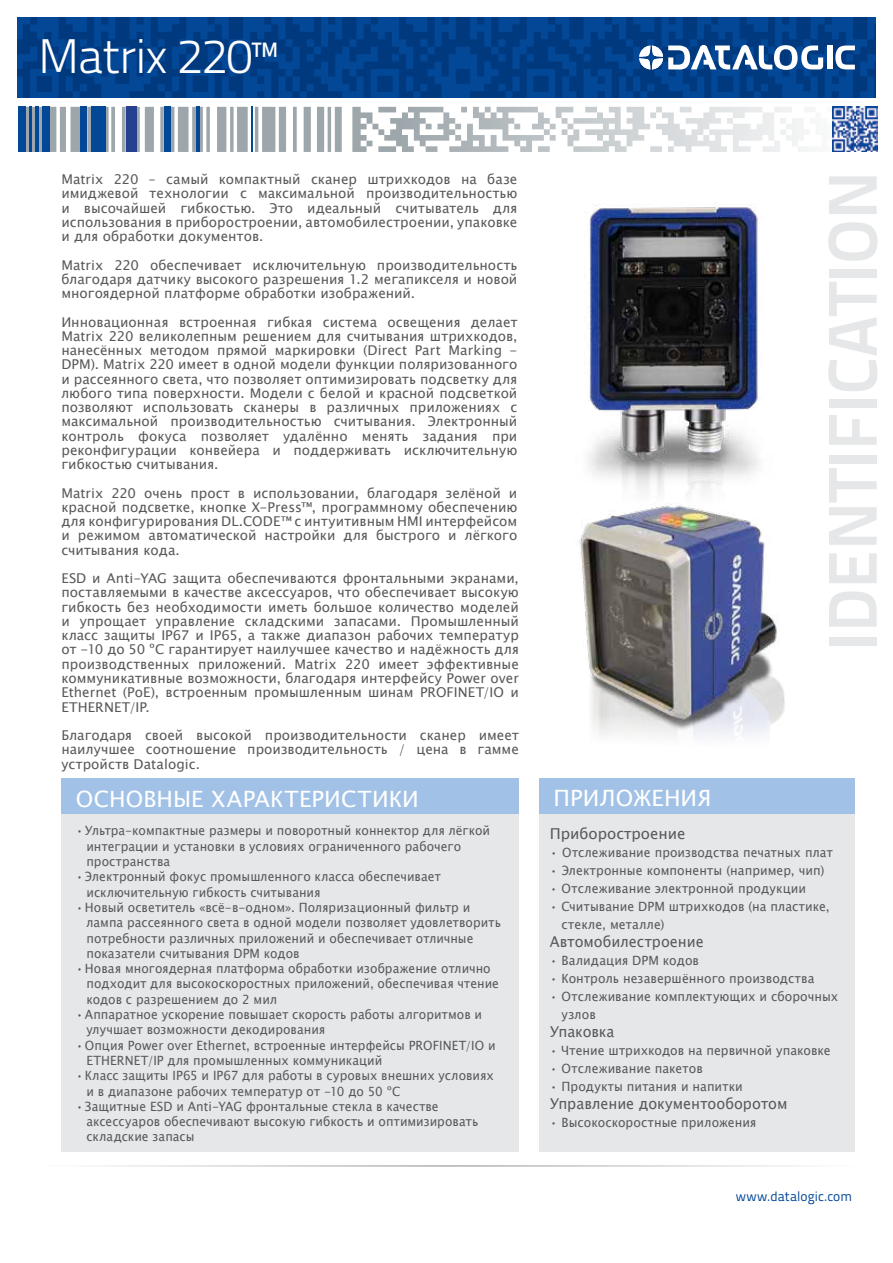
<style>
.page{position:relative;width:893px;height:1263px;background:#fff}
.page>*{position:absolute;margin:0;border:0;box-sizing:border-box;transform-origin:0 0}
.t1{font:700 69px "Titillium Text 22 L";color:#e6e7e8}
.t2{font:300 48.45px "Titillium Text 22 L";letter-spacing:-.02em;color:#fff}
.t3{font:22.5px "Lucida Sans Unicode";letter-spacing:.01em;color:#fff}
.t4{font:15px "Lucida Sans Unicode";color:#58595b;scale:.96 1}
.t5{font:15px "Lucida Sans Unicode";color:#58595b}
.t6{font:13.5px/14.2px "Lucida Sans Unicode";letter-spacing:.005em;color:#58595b;text-align:justify}
.t7{font:13.5px "Titillium Text 22 L";letter-spacing:.005em;color:#034797}
.t8{font:12.75px/15.3px "Lucida Sans Unicode";letter-spacing:.005em;color:#58595b;scale:.95 1}
.t9{font:12.75px/18px "Lucida Sans Unicode";letter-spacing:.005em;color:#58595b;scale:.96 1}
.t10{font:12.75px "Lucida Sans Unicode";letter-spacing:.005em;color:#58595b}
</style>
<div class="page">
<svg style="left:17px;top:17px;width:859px;height:81px;background:#013f89"></svg>
<svg style="left:835px;top:46px;width:20px;height:23px"></svg>
<div style="left:827px;top:46px;width:5px;height:23px;background:#fff"></div>
<svg style="left:639px;top:45px;width:184px;height:25px"></svg>
<hr style="left:38px;top:1165px;width:817px;height:2px;background:#a7a9ac">
<img style="left:588px;top:653px;width:197px;height:85px">
<img style="left:579px;top:203px;width:198px;height:450px">
<div style="left:61px;top:812px;width:458px;height:340px;background:#e6e7e8"></div>
<div style="left:61px;top:779px;width:458px;height:35px;background:#a1c1e6"></div>
<div style="left:539px;top:779px;width:316px;height:373px;background:#e6e7e8"></div>
<div style="left:539px;top:778px;width:316px;height:35px;background:#a1c1e6"></div>
<svg style="left:378px;top:107px;width:430px;height:45px"></svg>
<div style="left:18px;top:107px;width:8px;height:45px;background:#034797"></div>
<div style="left:42px;top:107px;width:7px;height:45px;background:#034797"></div>
<hr style="left:29px;top:107px;width:3px;height:45px;background:#034797">
<hr style="left:35px;top:107px;width:4px;height:45px;background:#034797">
<hr style="left:251px;top:107px;width:2px;height:45px;background:#034797">
<div style="left:164px;top:107px;width:7px;height:45px;background:#034797"></div>
<hr style="left:196px;top:107px;width:3px;height:45px;background:#034797">
<div style="left:80px;top:107px;width:7px;height:45px;background:#034797"></div>
<div style="left:91px;top:107px;width:14px;height:45px;background:#034797"></div>
<div style="left:126px;top:107px;width:10px;height:45px;background:#25408f"></div>
<img style="left:832px;top:107px;width:45px;height:45px">
<h2 class="t2" style="left:38px;top:20px;width:241px">Matrix 220™</h2>
<p class="t6" style="left:61px;top:172px;width:458px">Matrix 220 – самый компактный сканер штрихкодов на базе имиджевой технологии с максимальной производительностью и высочайшей гибкостью. Это идеальный считыватель для использования в приборостроении, автомобилестроении, упаковке и для обработки документов.</p>
<p class="t6" style="left:61px;top:258px;width:457px">Matrix 220 обеспечивает исключительную производительность благодаря датчику высокого разрешения 1.2 мегапикселя и новой многоядерной платформе обработки изображений.</p>
<p class="t6" style="left:61px;top:315px;width:458px">Инновационная встроенная гибкая система освещения делает Matrix 220 великолепным решением для считывания штрихкодов, нанесённых методом прямой маркировки (Direct Part Marking - DPM). Matrix 220 имеет в одной модели функции поляризованного и рассеянного света, что позволяет оптимизировать подсветку для любого типа поверхности. Модели с белой и красной подсветкой позволяют использовать сканеры в различных приложениях с максимальной производительностью считывания. Электронный контроль фокуса позволяет удалённо менять задания при реконфигурации конвейера и поддерживать исключительную гибкостью считывания.</p>
<p class="t6" style="left:61px;top:486px;width:458px">Matrix 220 очень прост в использовании, благодаря зелёной и красной подсветке, кнопке X-Press™, программному обеспечению для конфигурирования DL.CODE™ с интуитивным HMI интерфейсом и режимом автоматической настройки для быстрого и лёгкого считывания кода.</p>
<p class="t6" style="left:61px;top:571px;width:459px">ESD и Anti-YAG защита обеспечиваются фронтальными экранами, поставляемыми в качестве аксессуаров, что обеспечивает высокую гибкость без необходимости иметь большое количество моделей и упрощает управление складскими запасами. Промышленный класс защиты IP67 и IP65, а также диапазон рабочих температур от -10 до 50 ºC гарантирует наилучшее качество и надёжность для производственных приложений. Matrix 220 имеет эффективные коммуникативные возможности, благодаря интерфейсу Power over Ethernet (PoE), встроенным промышленным шинам PROFINET/IO и ETHERNET/IP.</p>
<p class="t6" style="left:61px;top:728px;width:459px">Благодаря своей высокой производительности сканер имеет наилучшее соотношение производительность / цена в гамме устройств Datalogic.</p>
<h3 class="t3" style="left:76px;top:781px;width:344px">ОСНОВНЫЕ ХАРАКТЕРИСТИКИ</h3>
<p class="t8" style="left:86px;top:823px;width:426px;text-indent:-11px">•Ультра-компактные размеры и поворотный коннектор для лёгкой интеграции и установки в условиях ограниченного рабочего пространства</p>
<p class="t8" style="left:86px;top:869px;width:374px;text-indent:-11px">•Электронный фокус промышленного класса обеспечивает исключительную гибкость считывания</p>
<p class="t8" style="left:86px;top:900px;width:438px;text-indent:-11px">•Новый осветитель «всё-в-одном». Поляризационный фильтр и лампа рассеянного света в одной модели позволяет удовлетворить потребности различных приложений и обеспечивает отличные показатели считывания DPM кодов</p>
<p class="t8" style="left:86px;top:961px;width:436px;text-indent:-11px">•Новая многоядерная платформа обработки изображение отлично подходит для высокоскоростных приложений, обеспечивая чтение кодов с разрешением до 2 мил</p>
<p class="t8" style="left:86px;top:1007px;width:418px;text-indent:-11px">•Аппаратное ускорение повышает скорость работы алгоритмов и улучшает возможности декодирования</p>
<p class="t8" style="left:86px;top:1037px;width:432px;text-indent:-11px">•Опция Power over Ethernet, встроенные интерфейсы PROFINET/IO и<br>ETHERNET/IP для промышленных коммуникаций</p>
<p class="t8" style="left:86px;top:1068px;width:430px;text-indent:-11px">•Класс защиты IP65 и IP67 для работы в суровых внешних условиях и в диапазоне рабочих температур от -10 до 50 ºC</p>
<p class="t8" style="left:86px;top:1099px;width:414px;text-indent:-11px">•Защитные ESD и Anti-YAG фронтальные стекла в качестве аксессуаров обеспечивают высокую гибкость и оптимизировать складские запасы</p>
<h1 class="t1" style="left:799px;top:650px;width:481px;rotate:-90deg">IDENTIFICATION</h1>
<h3 class="t3" style="left:554px;top:780px;width:159px">ПРИЛОЖЕНИЯ</h3>
<p class="t5" style="left:550px;top:822px;width:137px">Приборостроение</p>
<p class="t10" style="left:550px;top:842px;width:284px">• Отслеживание производства печатных плат</p>
<p class="t9" style="left:550px;top:861px;width:288px">• Электронные компоненты (например, чип)</p>
<p class="t9" style="left:550px;top:879px;width:269px">• Отслеживание электронной продукции</p>
<p class="t9" style="left:562px;top:897px;width:281px;text-indent:-12px">• Считывание DPM штрихкодов (на пластике, стекле, металле)</p>
<p class="t4" style="left:550px;top:930px;width:162px">Автомобилестроение</p>
<p class="t9" style="left:550px;top:951px;width:157px">• Валидация DPM кодов</p>
<p class="t9" style="left:550px;top:969px;width:277px">• Контроль незавершённого производства</p>
<p class="t9" style="left:562px;top:987px;width:290px;text-indent:-12px">• Отслеживание комплектующих и сборочных узлов</p>
<p class="t4" style="left:550px;top:1020px;width:69px">Упаковка</p>
<p class="t9" style="left:550px;top:1041px;width:294px">• Чтение штрихкодов на первичной упаковке</p>
<p class="t9" style="left:550px;top:1059px;width:161px">• Отслеживание пакетов</p>
<p class="t9" style="left:550px;top:1077px;width:203px">• Продукты питания и напитки</p>
<p class="t4" style="left:550px;top:1092px;width:249px">Управление документооборотом</p>
<p class="t9" style="left:550px;top:1113px;width:217px">• Высокоскоростные приложения</p>
<p class="t7" style="left:736px;top:1186px;width:118px">www.datalogic.com</p>
</div>
